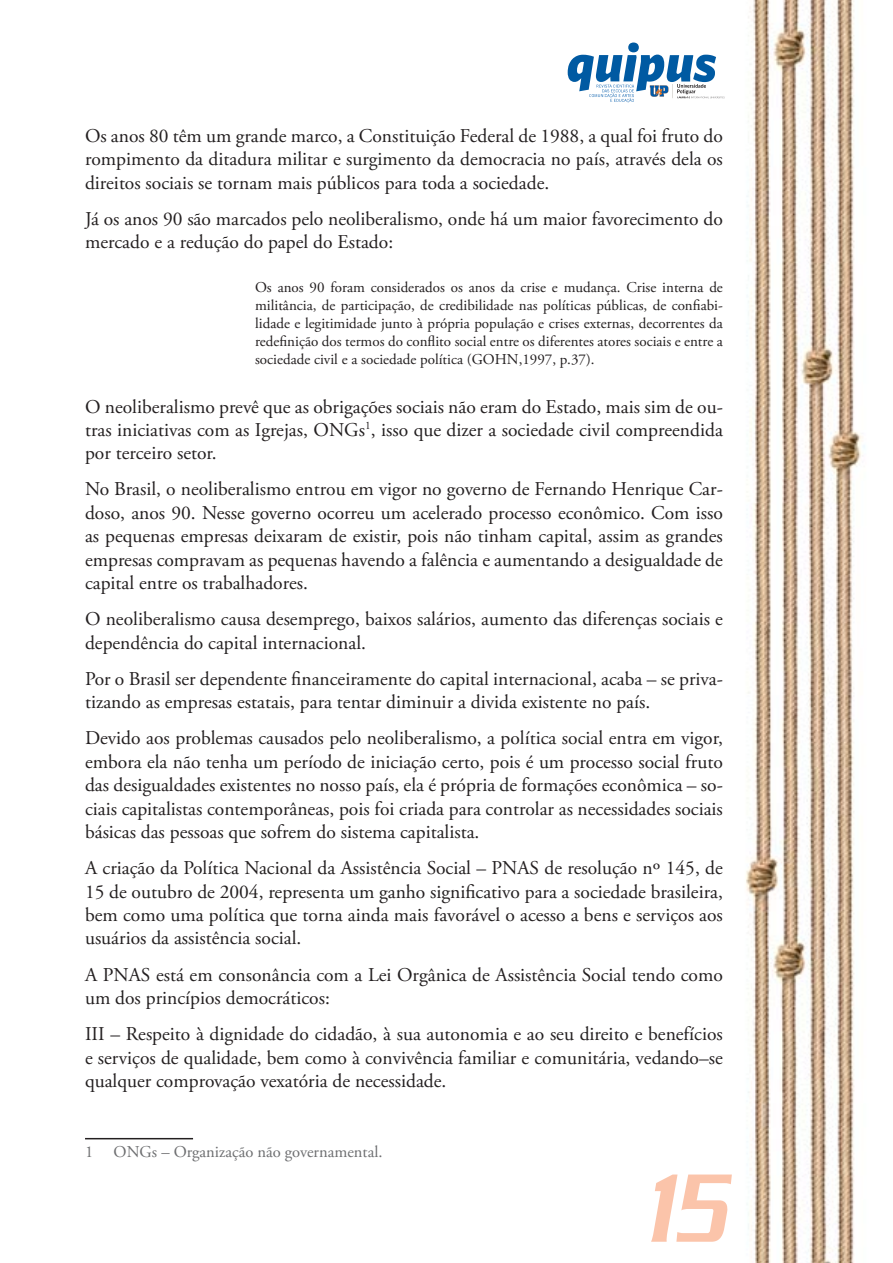
<style>
.page{position:relative;width:893px;height:1263px;background:#fff}
.page>*{position:absolute;margin:0;border:0;box-sizing:border-box;transform-origin:0 0}
.t1{font:italic 500 105px "Serpentine Std";color:#fbc4aa;scale:.7 1}
.t2{font:19.5px/23.4px "Adobe Garamond Pro";color:#231f20;text-align:justify}
.t3{font:16.5px "Adobe Garamond Pro";color:#6d6e70}
.t4{font:15px/18px "Adobe Garamond Pro";color:#231f20;text-align:justify}
</style>
<div class="page">
<img style="left:85px;top:0;width:780px;height:1263px">
<svg style="left:568px;top:43px;width:157px;height:60px"></svg>
<hr style="left:85px;top:1138px;width:108px;height:1px;background:#231f20">
<p class="t2" style="left:85px;top:126px;width:639px">Os anos 80 têm um grande marco, a Constituição Federal de 1988, a qual foi fruto do rompimento da ditadura militar e surgimento da democracia no país, através dela os direitos sociais se tornam mais públicos para toda a sociedade.</p>
<p class="t2" style="left:85px;top:208px;width:639px">Já os anos 90 são marcados pelo neoliberalismo, onde há um maior favorecimento do mercado e a redução do papel do Estado:</p>
<p class="t4" style="left:255px;top:279px;width:469px">Os anos 90 foram considerados os anos da crise e mudança. Crise interna de militância, de participação, de credibilidade nas políticas públicas, de confiabi&shy;lidade e legitimidade junto à própria população e crises externas, decorrentes da redefinição dos termos do conflito social entre os diferentes atores sociais e entre a sociedade civil e a sociedade política (GOHN,1997, p.37).</p>
<p class="t2" style="left:85px;top:396px;width:639px">O neoliberalismo prevê que as obrigações sociais não eram do Estado, mais sim de ou&shy;tras iniciativas com as Igrejas, ONGs<sup>1</sup>, isso que dizer a sociedade civil compreendida por terceiro setor.</p>
<p class="t2" style="left:85px;top:479px;width:639px">No Brasil, o neoliberalismo entrou em vigor no governo de Fernando Henrique Car&shy;doso, anos 90. Nesse governo ocorreu um acelerado processo econômico. Com isso as pequenas empresas deixaram de existir, pois não tinham capital, assim as grandes empresas compravam as pequenas havendo a falência e aumentando a desigualdade de capital entre os trabalhadores.</p>
<p class="t2" style="left:85px;top:609px;width:639px">O neoliberalismo causa desemprego, baixos salários, aumento das diferenças sociais e dependência do capital internacional.</p>
<p class="t2" style="left:85px;top:669px;width:639px">Por o Brasil ser dependente financeiramente do capital internacional, acaba – se priva&shy;tizando as empresas estatais, para tentar diminuir a divida existente no país.</p>
<p class="t2" style="left:85px;top:728px;width:639px">Devido aos problemas causados pelo neoliberalismo, a política social entra em vigor, embora ela não tenha um período de iniciação certo, pois é um processo social fruto das desigualdades existentes no nosso país, ela é própria de formações econômica – so&shy;ciais capitalistas contemporâneas, pois foi criada para controlar as necessidades sociais básicas das pessoas que sofrem do sistema capitalista.</p>
<p class="t2" style="left:85px;top:858px;width:639px">A criação da Política Nacional da Assistência Social – PNAS de resolução nº 145, de 15 de outubro de 2004, representa um ganho significativo para a sociedade brasileira, bem como uma política que torna ainda mais favorável o acesso a bens e serviços aos usuários da assistência social.</p>
<p class="t2" style="left:85px;top:964px;width:639px">A PNAS está em consonância com a Lei Orgânica de Assistência Social tendo como um dos princípios democráticos:</p>
<p class="t2" style="left:85px;top:1024px;width:639px">III – Respeito à dignidade do cidadão, à sua autonomia e ao seu direito e benefícios e serviços de qualidade, bem como à convivência familiar e comunitária, vedando–se qualquer comprovação vexatória de necessidade.</p>
<p class="t3" style="left:85px;top:1145px;width:299px">1 ONGs – Organização não governamental.</p>
<h1 class="t1" style="left:643px;top:1176px;width:118px">15</h1>
</div>
